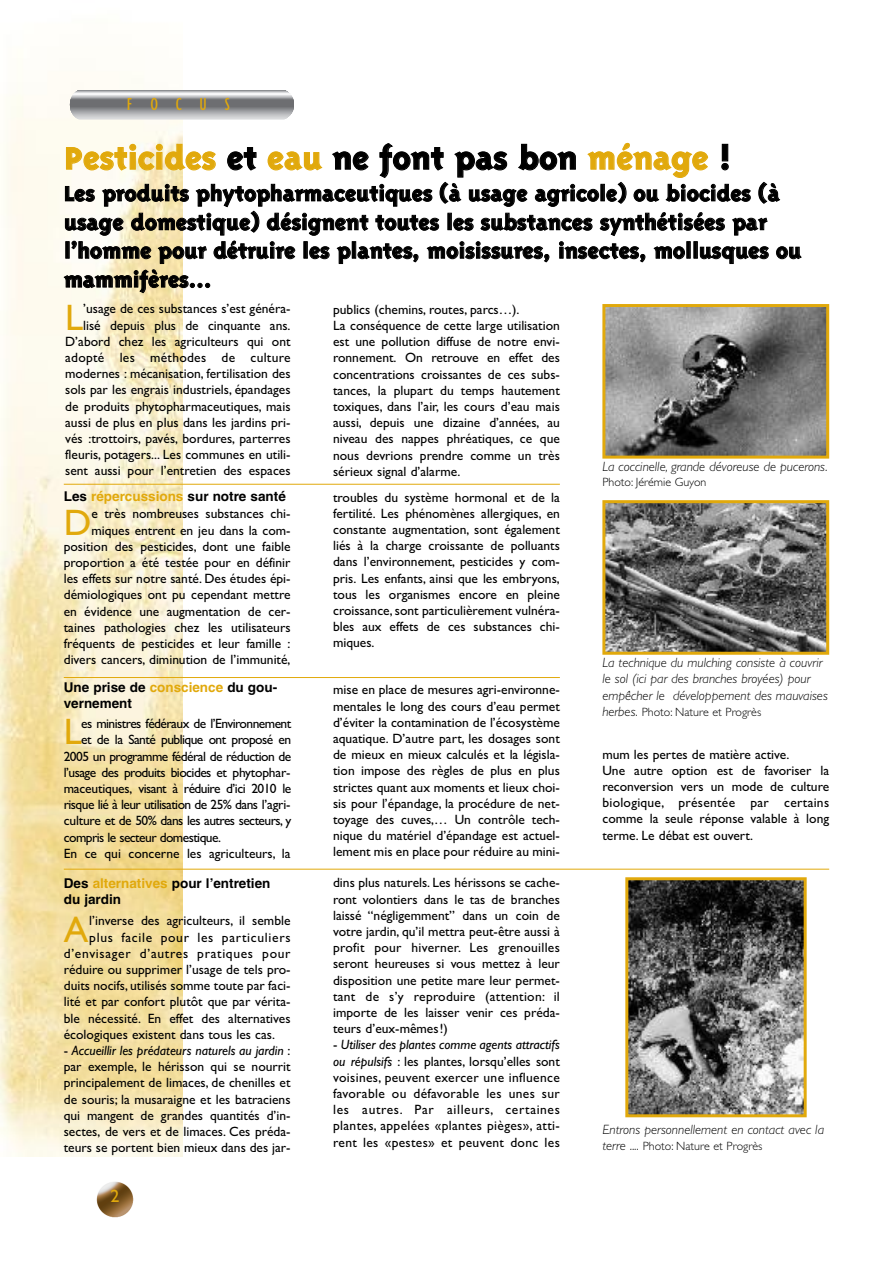
<style>
.page{position:relative;width:893px;height:1263px;background:#fff}
.page>*{position:absolute;margin:0;border:0;box-sizing:border-box;transform-origin:0 0}
.t1{font:36.9px "Gill Sans";color:#e1a90c}
.t2{font:800 36px "Triplex";color:#e1a90c}
.t3{font:800 24px/28.8px "Triplex";color:#000}
.t4{font:condensed 18px "Gill Sans";letter-spacing:.985em;color:#e1a90c}
.t5{font:18px "Gill Sans";color:#e1a90c}
.t6{font:13.5px/16.2px "Gill Sans";color:#000;text-align:justify}
.t7{font:13.5px "Gill Sans";letter-spacing:-.04em;color:#000}
.t8{font:italic 300 13.5px/16.2px "Gill Sans";color:#000}
.t9{font:700 13.5px/16.2px "Helvetica";color:#000}
.t10{font:13.5px "Gill Sans";letter-spacing:.05em;color:#000}
.t11{font:300 12px "Gill Sans";color:#000}
.s1{color:#000}
.s2{color:#e1a90c}
.s3{font-style:italic;font-size:13.5px}
.s4{font-style:italic}
</style>
<div class="page">
<img style="left:0;top:78px;width:182px;height:1079px">
<hr style="left:70px;top:90px;width:224px;height:1px;background:#7b7d80">
<hr style="left:70px;top:91px;width:224px;height:1px;background:#9fa0a4">
<hr style="left:70px;top:92px;width:224px;height:1px;background:#cacbcd">
<hr style="left:70px;top:93px;width:224px;height:1px;background:#e8e9ea">
<hr style="left:70px;top:94px;width:224px;height:1px;background:#fdfdfd">
<hr style="left:70px;top:95px;width:224px;height:1px;background:#e7e8e9">
<hr style="left:70px;top:96px;width:224px;height:1px;background:#cfd0d2">
<hr style="left:70px;top:97px;width:224px;height:1px;background:#b7b8bb">
<hr style="left:70px;top:98px;width:224px;height:1px;background:#97999c">
<hr style="left:70px;top:99px;width:224px;height:1px;background:#7e8083">
<hr style="left:70px;top:100px;width:224px;height:1px;background:#6d6e71">
<hr style="left:70px;top:101px;width:224px;height:1px;background:#6d6e71">
<hr style="left:70px;top:102px;width:224px;height:1px;background:#6d6e71">
<hr style="left:70px;top:103px;width:224px;height:1px;background:#6d6e71">
<hr style="left:70px;top:104px;width:224px;height:1px;background:#6d6e71">
<hr style="left:70px;top:105px;width:224px;height:1px;background:#6d6e71">
<hr style="left:70px;top:106px;width:224px;height:1px;background:#6d6e71">
<hr style="left:70px;top:107px;width:224px;height:1px;background:#727477">
<hr style="left:70px;top:108px;width:224px;height:1px;background:#7d7f82">
<hr style="left:70px;top:109px;width:224px;height:1px;background:#87898c">
<hr style="left:70px;top:110px;width:224px;height:1px;background:#929497">
<hr style="left:70px;top:111px;width:224px;height:1px;background:#9c9ea1">
<hr style="left:70px;top:112px;width:224px;height:1px;background:#a7a8ac">
<hr style="left:70px;top:113px;width:224px;height:1px;background:#b1b2b5">
<hr style="left:70px;top:114px;width:224px;height:1px;background:#babbbe">
<hr style="left:70px;top:115px;width:224px;height:1px;background:#c3c4c7">
<hr style="left:70px;top:116px;width:224px;height:1px;background:#cbccce">
<hr style="left:70px;top:117px;width:224px;height:1px;background:#d3d4d6">
<hr style="left:70px;top:118px;width:224px;height:1px;background:#d8d9db">
<hr style="left:70px;top:119px;width:224px;height:1px;background:#dbdcde">
<img style="left:96px;top:1182px;width:38px;height:36px">
<img style="left:606px;top:308px;width:219px;height:147px">
<div style="left:602px;top:304px;width:227px;height:155px;border:3px solid #e1a90c"></div>
<img style="left:606px;top:504px;width:219px;height:147px">
<div style="left:602px;top:500px;width:227px;height:155px;border:3px solid #e1a90c"></div>
<hr style="left:64px;top:484px;width:496px;height:1px;background:#e1a90c">
<hr style="left:64px;top:869px;width:765px;height:1px;background:#e1a90c">
<img style="left:629px;top:881px;width:174px;height:232px">
<div style="left:625px;top:877px;width:182px;height:240px;border:3px solid #e1a90c"></div>
<hr style="left:64px;top:677px;width:496px;height:1px;background:#e1a90c">
<h3 class="t4" style="left:127px;top:98px;width:104px">FOCUS</h3>
<h2 class="t2" style="left:64px;top:136px;width:668px">Pesticides <span class="s1">et</span> eau <span class="s1">ne font pas bon</span> ménage <span class="s1">!</span></h2>
<h3 class="t3" style="left:64px;top:178px;width:739px">Les produits phytopharmaceutiques (à usage agricole) ou biocides (à usage domestique) désignent toutes les substances synthétisées par l’homme pour détruire les plantes, moisissures, insectes, mollusques ou mammifères…</h3>
<p class="t6" style="left:333px;top:301px;width:228px;text-align:left">publics (chemins, routes, parcs…).<br>La conséquence de cette large utilisation est une pollution diffuse de notre envi&shy;ronnement. On retrouve en effet des concentrations croissantes de ces subs&shy;tances, la plupart du temps hautement toxiques, dans l’air, les cours d’eau mais aussi, depuis une dizaine d’années, au niveau des nappes phréatiques, ce que nous devrions prendre comme un très sérieux signal d’alarme.</p>
<p class="t6" style="left:65px;top:301px;width:227px;text-align:right">’usage de ces substances s’est généra&shy;lisé depuis plus de cinquante ans.<br>D’abord chez les agriculteurs qui ont adopté les méthodes de culture modernes : mécanisation, fertilisation des sols par les engrais industriels, épandages de produits phytopharmaceutiques, mais aussi de plus en plus dans les jardins pri&shy;vés :trottoirs, pavés, bordures, parterres fleuris, potagers... Les communes en utili&shy;sent aussi pour l’entretien des espaces</p>
<h1 class="t1" style="left:64px;top:500px;width:29px">D</h1>
<h1 class="t1" style="left:65px;top:295px;width:20px">L</h1>
<p class="t8" style="left:602px;top:458px;width:227px">La coccinelle, grande dévoreuse de pucerons.</p>
<p class="t11" style="left:602px;top:475px;width:106px">Photo: Jérémie Guyon</p>
<p class="t9" style="left:64px;top:488px;width:224px">Les <span class="s2">répercussions</span> sur notre santé</p>
<p class="t6" style="left:333px;top:489px;width:228px">troubles du système hormonal et de la fertilité. Les phénomènes allergiques, en constante augmentation, sont également liés à la charge croissante de polluants dans l’environnement, pesticides y com&shy;pris. Les enfants, ainsi que les embryons, tous les organismes encore en pleine croissance,sont particulièrement vulnéra&shy;bles aux effets de ces substances chi&shy;miques.</p>
<p class="t6" style="left:64px;top:506px;width:228px;text-align:right">e très nombreuses substances chi&shy;miques entrent en jeu dans la com&shy;position des pesticides, dont une faible proportion a été testée pour en définir les effets sur notre santé. Des études épi&shy;démiologiques ont pu cependant mettre en évidence une augmentation de cer&shy;taines pathologies chez les utilisateurs fréquents de pesticides et leur famille : divers cancers, diminution de l’immunité,</p>
<p class="t8" style="left:602px;top:654px;width:227px">La technique du mulching consiste à couvrir le sol (ici par des branches broyées) pour empêcher le développement des mauvaises</p>
<p class="t11" style="left:602px;top:704px;width:160px"><span class="s3">herbes.</span> Photo: Nature et Progrès</p>
<p class="t9" style="left:64px;top:679px;width:215px">Une prise de <span class="s2">conscience</span> du gou&shy;vernement</p>
<p class="t6" style="left:333px;top:682px;width:228px">mise en place de mesures agri-environne&shy;mentales le long des cours d’eau permet d’éviter la contamination de l’écosystème aquatique. D’autre part, les dosages sont de mieux en mieux calculés et la législa&shy;tion impose des règles de plus en plus strictes quant aux moments et lieux choi&shy;sis pour l’épandage, la procédure de net&shy;toyage des cuves,… Un contrôle tech&shy;nique du matériel d’épandage est actuel&shy;lement mis en place pour réduire au mini-</p>
<h1 class="t1" style="left:64px;top:710px;width:20px">L</h1>
<p class="t7" style="left:81px;top:716px;width:212px">es ministres fédéraux de l’Environnement</p>
<p class="t7" style="left:81px;top:732px;width:212px">et de la Santé publique ont proposé en</p>
<p class="t7" style="left:64px;top:748px;width:229px">2005 un programme fédéral de réduction de</p>
<p class="t7" style="left:64px;top:764px;width:228px">l’usage des produits biocides et phytophar-</p>
<p class="t7" style="left:64px;top:780px;width:229px">maceutiques, visant à réduire d’ici 2010 le</p>
<p class="t7" style="left:64px;top:797px;width:228px">risque lié à leur utilisation de 25% dans l’agri-</p>
<p class="t7" style="left:64px;top:813px;width:229px">culture et de 50% dans les autres secteurs, y</p>
<p class="t7" style="left:64px;top:829px;width:159px">compris le secteur domestique.</p>
<p class="t6" style="left:64px;top:845px;width:228px">En ce qui concerne les agriculteurs, la</p>
<p class="t6" style="left:602px;top:746px;width:228px;text-align:left">mum les pertes de matière active.<br>Une autre option est de favoriser la reconversion vers un mode de culture biologique, présentée par certains comme la seule réponse valable à long terme. Le débat est ouvert.</p>
<p class="t9" style="left:64px;top:875px;width:208px">Des <span class="s2">alternatives</span> pour l’entretien du jardin</p>
<h1 class="t1" style="left:64px;top:907px;width:26px">A</h1>
<p class="t6" style="left:89px;top:912px;width:203px">l’inverse des agriculteurs, il semble</p>
<p class="t10" style="left:89px;top:929px;width:203px">plus facile pour les particuliers</p>
<p class="t10" style="left:64px;top:945px;width:228px">d’envisager d’autres pratiques pour</p>
<p class="t6" style="left:64px;top:961px;width:228px">réduire ou supprimer l’usage de tels pro-</p>
<p class="t6" style="left:64px;top:977px;width:228px">duits nocifs, utilisés somme toute par faci-</p>
<p class="t6" style="left:64px;top:993px;width:228px">lité et par confort plutôt que par vérita-</p>
<p class="t6" style="left:64px;top:1010px;width:228px">ble nécessité. En effet des alternatives</p>
<p class="t6" style="left:64px;top:1026px;width:213px">écologiques existent dans tous les cas.</p>
<p class="t6" style="left:64px;top:1042px;width:228px">- <span class="s4">Accueillir les prédateurs naturels au jardin</span> : par exemple, le hérisson qui se nourrit principalement de limaces, de chenilles et de souris; la musaraigne et les batraciens qui mangent de grandes quantités d’in&shy;sectes, de vers et de limaces. Ces préda&shy;teurs se portent bien mieux dans des jar-</p>
<h3 class="t5" style="left:110px;top:1185px;width:10px">2</h3>
<p class="t6" style="left:333px;top:875px;width:228px">dins plus naturels. Les hérissons se cache&shy;ront volontiers dans le tas de branches laissé “négligemment” dans un coin de votre jardin, qu’il mettra peut-être aussi à profit pour hiverner. Les grenouilles seront heureuses si vous mettez à leur disposition une petite mare leur permet&shy;tant de s’y reproduire (attention: il importe de les laisser venir ces préda&shy;teurs d’eux-mêmes!)</p>
<p class="t6" style="left:333px;top:1037px;width:228px">- <span class="s4">Utiliser des plantes comme agents attractifs ou répulsifs</span> : les plantes, lorsqu’elles sont voisines, peuvent exercer une influence favorable ou défavorable les unes sur les autres. Par ailleurs, certaines plantes, appelées «plantes pièges», atti&shy;rent les «pestes» et peuvent donc les</p>
<p class="t8" style="left:602px;top:1121px;width:223px">Entrons personnellement en contact avec la</p>
<p class="t11" style="left:602px;top:1139px;width:161px"><span class="s3">terre ....</span> Photo: Nature et Progrès</p>
</div>
